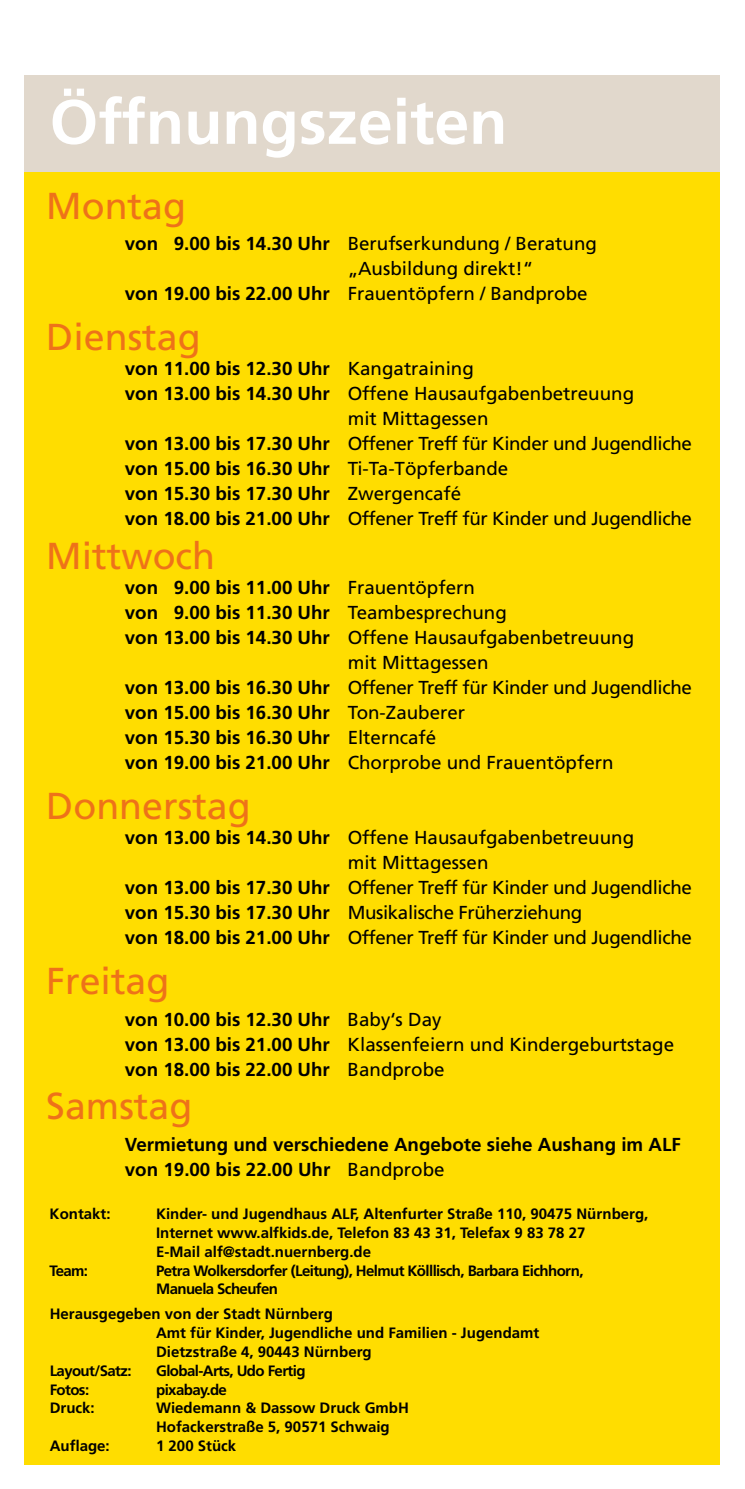
<style>
.page{position:relative;width:745px;height:1489px;background:#fff}
.page>*{position:absolute;margin:0;border:0;box-sizing:border-box;transform-origin:0 0}
.t1{font:700 62.5px "Frutiger";color:#fff}
.t2{font:37.5px "Frutiger";color:#ee7219}
.t3{font:700 18.75px/25px "Frutiger";color:#000;text-align:justify}
.t4{font:18.75px/25px "Frutiger";color:#000}
.t5{font:18.75px/25px "Frutiger";letter-spacing:-.02em;color:#000}
.t6{font:700 15px/18.8px "Frutiger";color:#000}
.t7{font:700 15px/18.8px "Frutiger";letter-spacing:-.04em;color:#000}
</style>
<div class="page">
<div style="left:25px;top:78px;width:694px;height:1385px;background:#fd0"></div>
<div style="left:25px;top:75px;width:694px;height:96px;background:#e1d8cc"></div>
<h1 class="t1" style="left:50px;top:85px;width:459px">Öffnungszeiten</h1>
<h2 class="t2" style="left:46px;top:184px;width:141px">Montag</h2>
<p class="t3" style="left:125px;top:231px;width:206px">von 9.00 bis 14.30 Uhr</p>
<p class="t3" style="left:125px;top:281px;width:206px">von 19.00 bis 22.00 Uhr</p>
<p class="t4" style="left:347px;top:231px;width:250px">Berufserkundung / Beratung „Ausbildung direkt!“<br>Frauentöpfern / Bandprobe</p>
<h2 class="t2" style="left:46px;top:315px;width:156px">Dienstag</h2>
<p class="t3" style="left:125px;top:356px;width:206px">von 11.00 bis 12.30 Uhr von 13.00 bis 14.30 Uhr</p>
<p class="t3" style="left:125px;top:431px;width:206px">von 13.00 bis 17.30 Uhr von 15.00 bis 16.30 Uhr von 15.30 bis 17.30 Uhr von 18.00 bis 21.00 Uhr</p>
<h2 class="t2" style="left:46px;top:534px;width:170px">Mittwoch</h2>
<p class="t3" style="left:125px;top:575px;width:206px">von 9.00 bis 11.00 Uhr von 9.00 bis 11.30 Uhr von 13.00 bis 14.30 Uhr</p>
<p class="t3" style="left:125px;top:675px;width:206px">von 13.00 bis 16.30 Uhr von 15.00 bis 16.30 Uhr von 15.30 bis 16.30 Uhr von 19.00 bis 21.00 Uhr</p>
<h2 class="t2" style="left:46px;top:784px;width:206px">Donnerstag</h2>
<p class="t3" style="left:125px;top:825px;width:206px">von 13.00 bis 14.30 Uhr</p>
<p class="t3" style="left:125px;top:875px;width:206px">von 13.00 bis 17.30 Uhr von 15.30 bis 17.30 Uhr von 18.00 bis 21.00 Uhr</p>
<h2 class="t2" style="left:46px;top:959px;width:124px">Freitag</h2>
<p class="t3" style="left:125px;top:1006px;width:206px">von 10.00 bis 12.30 Uhr von 13.00 bis 21.00 Uhr von 18.00 bis 22.00 Uhr</p>
<h2 class="t2" style="left:46px;top:1084px;width:147px">Samstag</h2>
<p class="t4" style="left:347px;top:356px;width:345px">Kangatraining<br>Offene Hausaufgabenbetreuung<br>mit Mittagessen<br>Offener Treff für Kinder und Jugendliche<br>Ti-Ta-Töpferbande<br>Zwergencafé<br>Offener Treff für Kinder und Jugendliche</p>
<p class="t4" style="left:347px;top:575px;width:345px">Frauentöpfern<br>Teambesprechung<br>Offene Hausaufgabenbetreuung<br>mit Mittagessen<br>Offener Treff für Kinder und Jugendliche<br>Ton-Zauberer<br>Elterncafé<br>Chorprobe und Frauentöpfern</p>
<p class="t5" style="left:347px;top:825px;width:345px">Offene Hausaufgabenbetreuung<br>mit Mittagessen<br>Offener Treff für Kinder und Jugendliche<br>Musikalische Früherziehung<br>Offener Treff für Kinder und Jugendliche</p>
<p class="t4" style="left:347px;top:1006px;width:328px">Baby‘s Day<br>Klassenfeiern und Kindergeburtstage<br>Bandprobe</p>
<p class="t3" style="left:125px;top:1131px;width:557px">Vermietung und verschiedene Angebote siehe Aushang im ALF von 19.00 bis 22.00 Uhr</p>
<p class="t4" style="left:347px;top:1156px;width:98px">Bandprobe</p>
<p class="t6" style="left:50px;top:1204px;width:62px">Kontakt:</p>
<p class="t6" style="left:156px;top:1204px;width:493px">Kinder- und Jugendhaus ALF, Altenfurter Straße 110, 90475 Nürnberg,<br>Internet www.alfkids.de, Telefon 83 43 31, Telefax 9 83 78 27<br>E-Mail alf@stadt.nuernberg.de</p>
<p class="t6" style="left:50px;top:1260px;width:40px">Team:</p>
<p class="t7" style="left:156px;top:1260px;width:428px">Petra Wolkersdorfer (Leitung), Helmut Kölllisch, Barbara Eichhorn,<br>Manuela Scheufen</p>
<p class="t6" style="left:50px;top:1304px;width:284px">Herausgegeben von der Stadt Nürnberg</p>
<p class="t6" style="left:156px;top:1323px;width:384px">Amt für Kinder, Jugendliche und Familien - Jugendamt</p>
<p class="t6" style="left:156px;top:1342px;width:217px">Dietzstraße 4, 90443 Nürnberg</p>
<p class="t7" style="left:50px;top:1360px;width:83px">Layout/Satz:</p>
<p class="t7" style="left:156px;top:1360px;width:151px">Global-Arts, Udo Fertig</p>
<p class="t6" style="left:50px;top:1379px;width:41px">Fotos:</p>
<p class="t7" style="left:156px;top:1379px;width:72px">pixabay.de</p>
<p class="t6" style="left:50px;top:1398px;width:46px">Druck:</p>
<p class="t6" style="left:156px;top:1398px;width:254px">Wiedemann &amp; Dassow Druck GmbH<br>Hofackerstraße 5, 90571 Schwaig</p>
<p class="t6" style="left:50px;top:1435px;width:62px">Auflage:</p>
<p class="t6" style="left:156px;top:1435px;width:82px">1 200 Stück</p>
</div>
